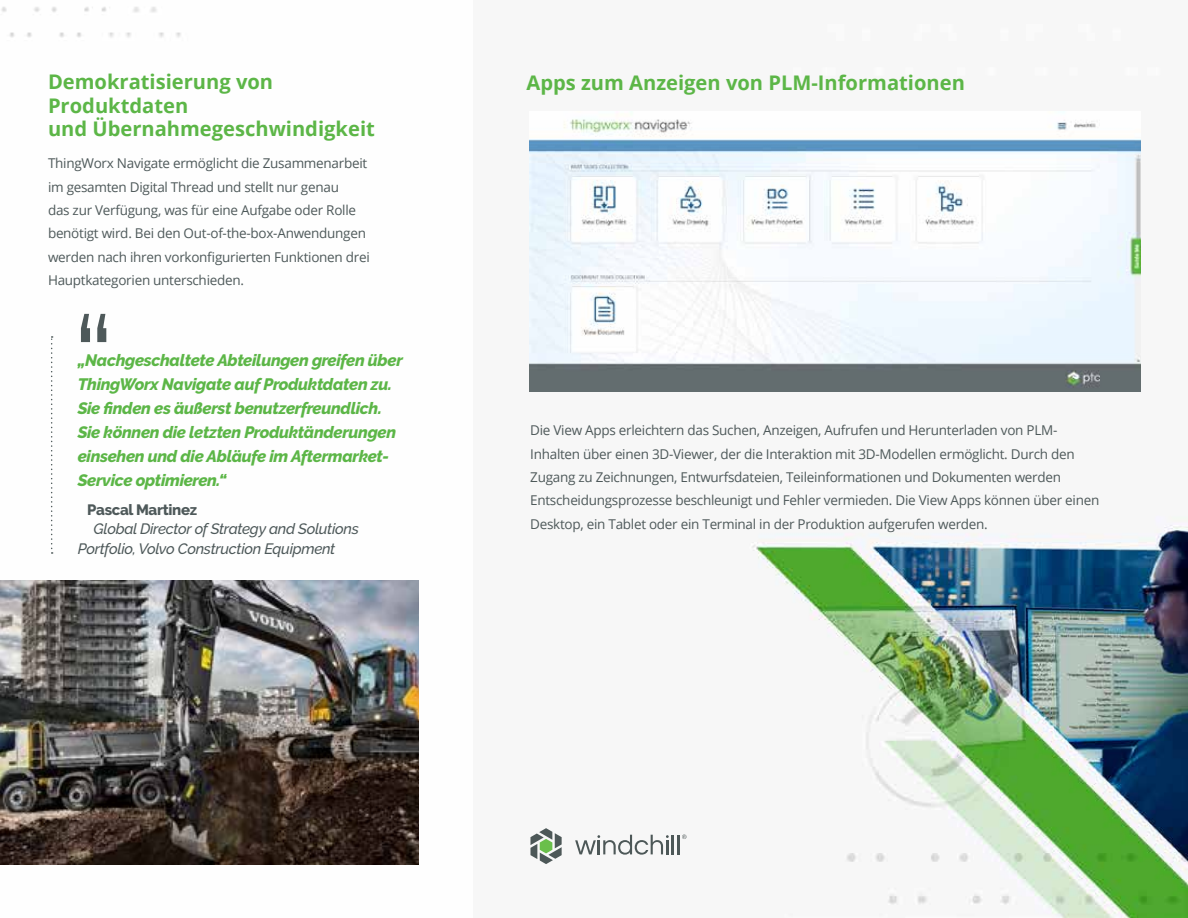
<style>
.page{position:relative;width:1188px;height:918px;background:#fff}
.page>*{position:absolute;margin:0;border:0;box-sizing:border-box;transform-origin:0 0}
.t1{font:135px "PTC Raleway";color:#4e595a}
.t2{font:700 20.1px/23.4px "Open Sans";color:#5cb647}
.t3{font:italic 800 16.5px/24px "PTC Raleway";letter-spacing:-.02em;color:#5cb647}
.t4{font:italic 500 15px/19.5px "PTC Raleway";letter-spacing:-.02em;color:#4e595a}
.t5{font:800 15px "PTC Raleway";letter-spacing:-.02em;color:#4e595a}
.t6{font:13.5px/23.4px "Open Sans";letter-spacing:-.02em;color:#4e595a}
</style>
<div class="page">
<img style="left:1px;top:7px;width:1187px;height:911px">
<img style="left:0;top:580px;width:418px;height:285px">
<svg style="left:51px;top:336px;width:2px;height:218px"></svg>
<svg style="left:575px;top:835px;width:112px;height:20px"></svg>
<svg style="left:530px;top:828px;width:32px;height:36px"></svg>
<img style="left:530px;top:112px;width:611px;height:280px">
<h2 class="t2" style="left:48px;top:70px;width:328px">Demokratisierung von<br>Produktdaten<br>und Übernahmegeschwindigkeit</h2>
<p class="t6" style="left:48px;top:151px;width:323px">ThingWorx Navigate ermöglicht die Zusammenarbeit im gesamten Digital Thread und stellt nur genau<br>das zur Verfügung, was für eine Aufgabe oder Rolle benötigt wird. Bei den Out-of-the-box-Anwendungen werden nach ihren vorkonfigurierten Funktionen drei Hauptkategorien unterschieden.</p>
<h1 class="t1" style="left:72px;top:286px;width:44px">“</h1>
<p class="t3" style="left:78px;top:348px;width:327px">„Nachgeschaltete Abteilungen greifen über ThingWorx Navigate auf Produktdaten zu.<br>Sie finden es äußerst benutzerfreundlich.<br>Sie können die letzten Produktänderungen einsehen und die Abläufe im Aftermarket-Service optimieren.“</p>
<p class="t5" style="left:87px;top:501px;width:111px">Pascal Martinez</p>
<p class="t4" style="left:78px;top:519px;width:283px;text-indent:16px">Global Director of Strategy and Solutions<br>Portfolio, Volvo Construction Equipment</p>
<h2 class="t2" style="left:526px;top:70px;width:440px">Apps zum Anzeigen von PLM-Informationen</h2>
<p class="t6" style="left:530px;top:418px;width:571px">Die View Apps erleichtern das Suchen, Anzeigen, Aufrufen und Herunterladen von PLM-Inhalten über einen 3D-Viewer, der die Interaktion mit 3D-Modellen ermöglicht. Durch den Zugang zu Zeichnungen, Entwurfsdateien, Teileinformationen und Dokumenten werden Entscheidungsprozesse beschleunigt und Fehler vermieden. Die View Apps können über einen Desktop, ein Tablet oder ein Terminal in der Produktion aufgerufen werden.</p>
</div>
